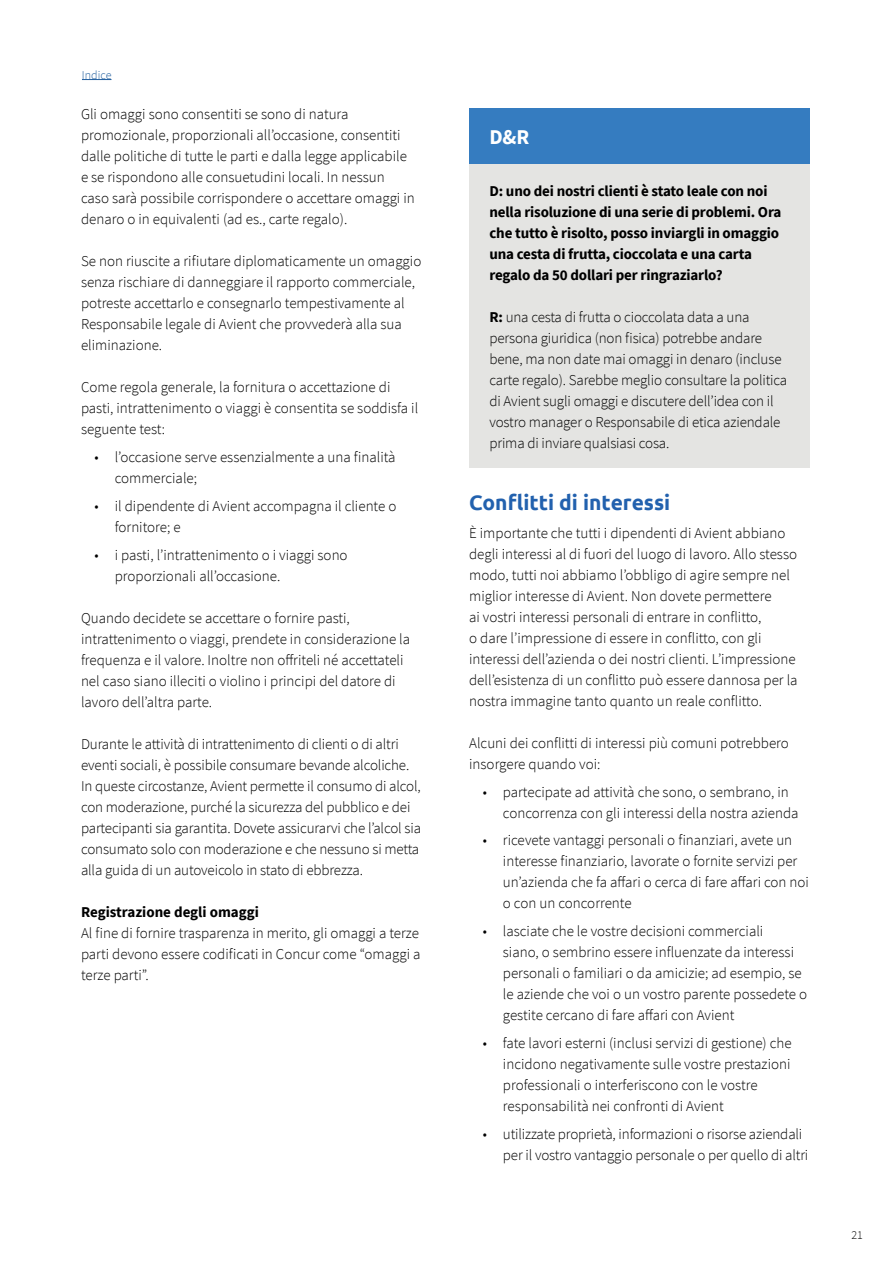
<style>
.page{position:relative;width:893px;height:1263px;background:#fff}
.page>*{position:absolute;margin:0;border:0;box-sizing:border-box;transform-origin:0 0}
.subhead{font:700 21px "Ubuntu";color:#2261ae}
.subhead_white{font:700 21px "Source Sans Pro";color:#fff}
.main_copy{font:300 15px/21px "Source Sans Pro";color:#000}
.main_copy-2{font:700 15px/21px "Source Sans Pro";letter-spacing:-.01em;color:#000}
.t1{font:300 12px "Source Sans Pro";color:#215e9e}
.t2{font:300 12px "Source Sans Pro";color:#000}
.s1{font-weight:700}
</style>
<div class="page">
<svg style="left:82px;top:79px;width:29px;height:1px"></svg>
<div style="left:469px;top:108px;width:341px;height:56px;background:#357cc0"></div>
<div style="left:469px;top:164px;width:341px;height:304px;background:#e4e4e2"></div>
<p class="t1" style="left:82px;top:67px;width:31px">Indice</p>
<p class="main_copy" style="left:81px;top:104px;width:335px">Gli omaggi sono consentiti se sono di natura promozionale, proporzionali all’occasione, consentiti dalle politiche di tutte le parti e dalla legge applicabile e se rispondono alle consuetudini locali. In nessun caso sarà possibile corrispondere o accettare omaggi in denaro o in equivalenti (ad es., carte regalo).</p>
<p class="main_copy" style="left:81px;top:251px;width:342px">Se non riuscite a rifiutare diplomaticamente un omaggio senza rischiare di danneggiare il rapporto commerciale, potreste accettarlo e consegnarlo tempestivamente al Responsabile legale di Avient che provvederà alla sua eliminazione.</p>
<p class="main_copy" style="left:81px;top:377px;width:339px">Come regola generale, la fornitura o accettazione di pasti, intrattenimento o viaggi è consentita se soddisfa il seguente test:</p>
<p class="main_copy" style="left:115px;top:447px;width:282px;text-indent:-20px">• l’occasione serve essenzialmente a una finalità commerciale;</p>
<p class="main_copy" style="left:115px;top:495px;width:283px;text-indent:-20px">• il dipendente di Avient accompagna il cliente o fornitore; e</p>
<p class="main_copy" style="left:115px;top:544px;width:234px;text-indent:-20px">• i pasti, l’intrattenimento o i viaggi sono proporzionali all’occasione.</p>
<p class="main_copy" style="left:81px;top:607px;width:331px">Quando decidete se accettare o fornire pasti, intrattenimento o viaggi, prendete in considerazione la frequenza e il valore. Inoltre non offriteli né accettateli nel caso siano illeciti o violino i principi del datore di lavoro dell’altra parte.</p>
<p class="main_copy" style="left:81px;top:733px;width:342px">Durante le attività di intrattenimento di clienti o di altri eventi sociali, è possibile consumare bevande alcoliche.<br>In queste circostanze, Avient permette il consumo di alcol, con moderazione, purché la sicurezza del pubblico e dei partecipanti sia garantita. Dovete assicurarvi che l’alcol sia consumato solo con moderazione e che nessuno si metta alla guida di un autoveicolo in stato di ebbrezza.</p>
<p class="main_copy-2" style="left:81px;top:901px;width:179px">Registrazione degli omaggi</p>
<p class="main_copy" style="left:81px;top:922px;width:341px;text-align:justify">Al fine di fornire trasparenza in merito, gli omaggi a terze parti devono essere codificati in Concur come “omaggi a terze parti”.</p>
<p class="subhead_white" style="left:489px;top:123px;width:41px">D&amp;R</p>
<p class="main_copy-2" style="left:489px;top:180px;width:293px">D: uno dei nostri clienti è stato leale con noi nella risoluzione di una serie di problemi. Ora che tutto è risolto, posso inviargli in omaggio una cesta di frutta, cioccolata e una carta regalo da 50 dollari per ringraziarlo?</p>
<p class="main_copy" style="left:489px;top:306px;width:299px"><span class="s1">R:</span> una cesta di frutta o cioccolata data a una persona giuridica (non fisica) potrebbe andare bene, ma non date mai omaggi in denaro (incluse carte regalo). Sarebbe meglio consultare la politica di Avient sugli omaggi e discutere dell’idea con il vostro manager o Responsabile di etica aziendale prima di inviare qualsiasi cosa.</p>
<p class="subhead" style="left:469px;top:490px;width:203px">Conflitti di interessi</p>
<p class="main_copy" style="left:469px;top:522px;width:330px">È importante che tutti i dipendenti di Avient abbiano degli interessi al di fuori del luogo di lavoro. Allo stesso modo, tutti noi abbiamo l’obbligo di agire sempre nel miglior interesse di Avient. Non dovete permettere<br>ai vostri interessi personali di entrare in conflitto,<br>o dare l’impressione di essere in conflitto, con gli interessi dell’azienda o dei nostri clienti. L’impressione dell’esistenza di un conflitto può essere dannosa per la nostra immagine tanto quanto un reale conflitto.</p>
<p class="main_copy" style="left:469px;top:732px;width:321px">Alcuni dei conflitti di interessi più comuni potrebbero insorgere quando voi:</p>
<p class="main_copy" style="left:503px;top:781px;width:297px;text-indent:-20px">• partecipate ad attività che sono, o sembrano, in concorrenza con gli interessi della nostra azienda</p>
<p class="main_copy" style="left:503px;top:830px;width:308px;text-indent:-20px">• ricevete vantaggi personali o finanziari, avete un interesse finanziario, lavorate o fornite servizi per un’azienda che fa affari o cerca di fare affari con noi o con un concorrente</p>
<p class="main_copy" style="left:503px;top:921px;width:306px;text-indent:-20px">• lasciate che le vostre decisioni commerciali<br>siano, o sembrino essere influenzate da interessi personali o familiari o da amicizie; ad esempio, se le aziende che voi o un vostro parente possedete o gestite cercano di fare affari con Avient</p>
<p class="main_copy" style="left:503px;top:1032px;width:290px;text-indent:-20px">• fate lavori esterni (inclusi servizi di gestione) che incidono negativamente sulle vostre prestazioni professionali o interferiscono con le vostre responsabilità nei confronti di Avient</p>
<p class="main_copy" style="left:503px;top:1123px;width:307px;text-indent:-20px">• utilizzate proprietà, informazioni o risorse aziendali per il vostro vantaggio personale o per quello di altri</p>
<p class="t2" style="left:852px;top:1227px;width:13px">21</p>
</div>
